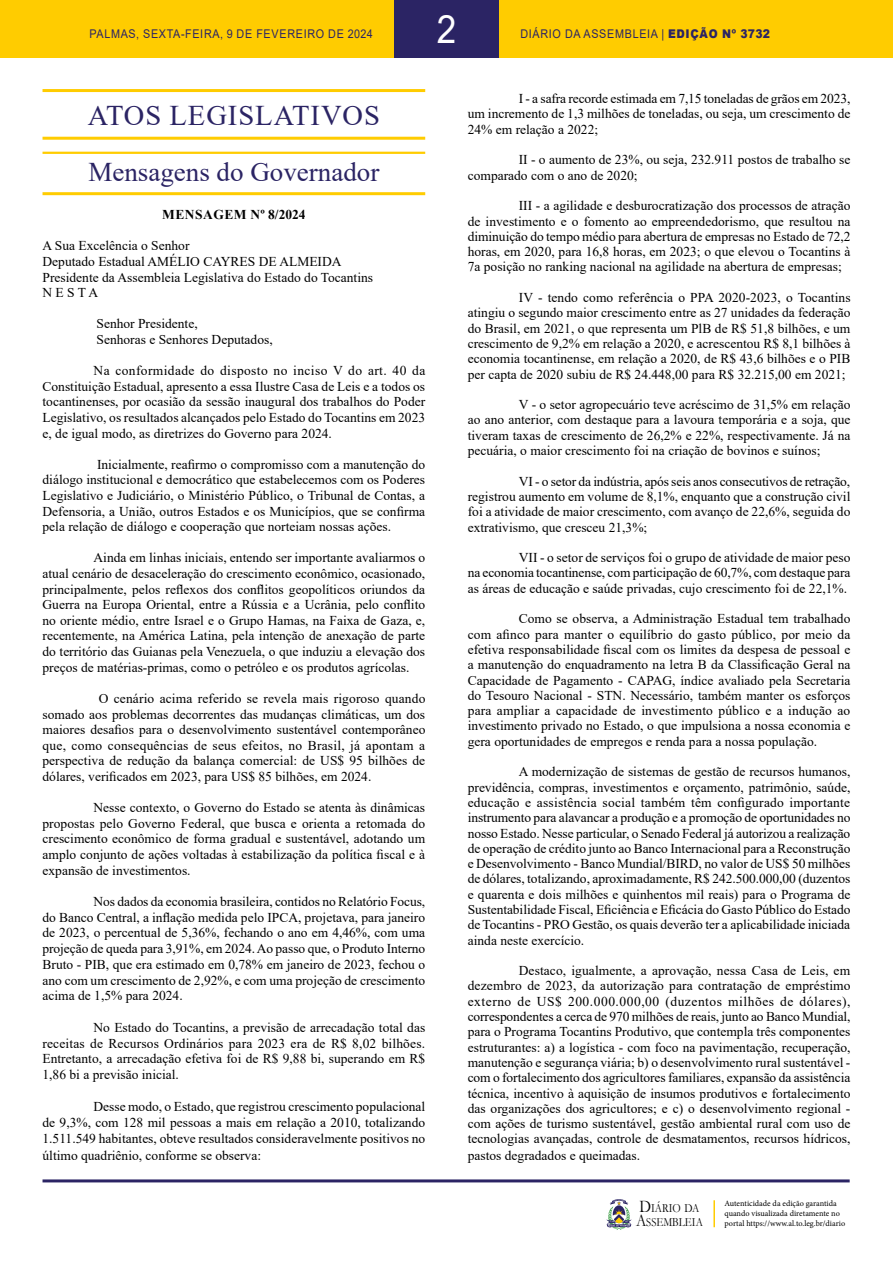
<style>
.page{position:relative;width:893px;height:1263px;background:#fff}
.page>*{position:absolute;margin:0;border:0;box-sizing:border-box;transform-origin:0 0}
.t1{font:39px "Arial";color:#fff;scale:.9 1}
.t2{font:28.5px "Times New Roman";letter-spacing:.035em;color:#2b2464}
.t3{font:27px "Times New Roman";color:#2b2464}
.t4{font:13.5px/15.3px "Times New Roman";color:#000;text-align:justify}
.t5{font:700 13.5px "Times New Roman";letter-spacing:.035em;color:#000}
.t6{font:12.45px/14px "Garamond";color:#000;scale:.85 1}
.t7{font:12px "Arial";letter-spacing:.065em;color:#2b2464;scale:.9 1}
.t8{font:8.25px/9.9px "Minion Pro";color:#000}
.s1{font-weight:900}
.s2{font-size:17.85px}
</style>
<div class="page">
<div style="left:0;top:0;width:893px;height:58px;background:#fc0"></div>
<hr style="left:43px;top:1179px;width:807px;height:3px;background:#2b2464">
<svg style="left:606px;top:1199px;width:26px;height:31px"></svg>
<div style="left:394px;top:0;width:105px;height:58px;background:#2b2464"></div>
<hr style="left:713px;top:1200px;width:2px;height:27px;background:#fc0">
<hr style="left:43px;top:89px;width:382px;height:3px;background:#fc0">
<hr style="left:43px;top:137px;width:382px;height:3px;background:#fc0">
<hr style="left:43px;top:152px;width:382px;height:2px;background:#fc0">
<hr style="left:43px;top:192px;width:382px;height:3px;background:#fc0">
<h1 class="t1" style="left:437px;top:2px;width:23px">2</h1>
<p class="t7" style="left:89px;top:25px;width:316px">PALMAS, SEXTA-FEIRA, 9 DE FEVEREIRO DE 2024</p>
<p class="t7" style="left:520px;top:25px;width:279px">DIÁRIO DA ASSEMBLEIA | <span class="s1">EDIÇÃO Nº 3732</span></p>
<h2 class="t2" style="left:88px;top:96px;width:294px">ATOS LEGISLATIVOS</h2>
<h3 class="t3" style="left:88px;top:153px;width:292px">Mensagens do Governador</h3>
<p class="t5" style="left:162px;top:205px;width:145px">MENSAGEM Nº 8/2024</p>
<p class="t4" style="left:43px;top:238px;width:332px;text-align:left">A Sua Excelência o Senhor<br>Deputado Estadual AMÉLIO CAYRES DE ALMEIDA Presidente da Assembleia Legislativa do Estado do Tocantins N E S T A</p>
<p class="t4" style="left:97px;top:316px;width:178px">Senhor Presidente,<br>Senhoras e Senhores Deputados,</p>
<p class="t4" style="left:43px;top:362px;width:384px;text-indent:51px">Na conformidade do disposto no inciso V do art. 40 da Constituição Estadual, apresento a essa Ilustre Casa de Leis e a todos os tocantinenses, por ocasião da sessão inaugural dos trabalhos do Poder Legislativo, os resultados alcançados pelo Estado do Tocantins em 2023 e, de igual modo, as diretrizes do Governo para 2024.</p>
<p class="t4" style="left:43px;top:456px;width:384px;text-indent:54px">Inicialmente, reafirmo o compromisso com a manutenção do diálogo institucional e democrático que estabelecemos com os Poderes Legislativo e Judiciário, o Ministério Público, o Tribunal de Contas, a Defensoria, a União, outros Estados e os Municípios, que se confirma pela relação de diálogo e cooperação que norteiam nossas ações.</p>
<p class="t4" style="left:43px;top:550px;width:384px;text-indent:51px">Ainda em linhas iniciais, entendo ser importante avaliarmos o atual cenário de desaceleração do crescimento econômico, ocasionado, principalmente, pelos reflexos dos conflitos geopolíticos oriundos da Guerra na Europa Oriental, entre a Rússia e a Ucrânia, pelo conflito no oriente médio, entre Israel e o Grupo Hamas, na Faixa de Gaza, e, recentemente, na América Latina, pela intenção de anexação de parte do território das Guianas pela Venezuela, o que induziu a elevação dos preços de matérias-primas, como o petróleo e os produtos agrícolas.</p>
<p class="t4" style="left:43px;top:690px;width:384px;text-indent:56px">O cenário acima referido se revela mais rigoroso quando somado aos problemas decorrentes das mudanças climáticas, um dos maiores desafios para o desenvolvimento sustentável contemporâneo que, como consequências de seus efeitos, no Brasil, já apontam a perspectiva de redução da balança comercial: de US$ 95 bilhões de dólares, verificados em 2023, para US$ 85 bilhões, em 2024.</p>
<p class="t4" style="left:43px;top:799px;width:384px;text-indent:51px">Nesse contexto, o Governo do Estado se atenta às dinâmicas propostas pelo Governo Federal, que busca e orienta a retomada do crescimento econômico de forma gradual e sustentável, adotando um amplo conjunto de ações voltadas à estabilização da política fiscal e à expansão de investimentos.</p>
<p class="t4" style="left:43px;top:893px;width:384px;line-height:15.8px;text-indent:51px">Nos dados da economia brasileira, contidos no Relatório Focus, do Banco Central, a inflação medida pelo IPCA, projetava, para janeiro de 2023, o percentual de 5,36%, fechando o ano em 4,46%, com uma projeção de queda para 3,91%, em 2024. Ao passo que, o Produto Interno Bruto - PIB, que era estimado em 0,78% em janeiro de 2023, fechou o ano com um crescimento de 2,92%, e com uma projeção de crescimento acima de 1,5% para 2024.</p>
<p class="t4" style="left:43px;top:1019px;width:384px;line-height:15.8px;text-indent:51px">No Estado do Tocantins, a previsão de arrecadação total das receitas de Recursos Ordinários para 2023 era de R$ 8,02 bilhões.<br>Entretanto, a arrecadação efetiva foi de R$ 9,88 bi, superando em R$ 1,86 bi a previsão inicial.</p>
<p class="t4" style="left:43px;top:1098px;width:384px;line-height:16.2px;text-indent:51px">Desse modo, o Estado, que registrou crescimento populacional de 9,3%, com 128 mil pessoas a mais em relação a 2010, totalizando 1.511.549 habitantes, obteve resultados consideravelmente positivos no último quadriênio, conforme se observa:</p>
<p class="t4" style="left:468px;top:91px;width:384px;text-indent:51px">I - a safra recorde estimada em 7,15 toneladas de grãos em 2023, um incremento de 1,3 milhões de toneladas, ou seja, um crescimento de 24% em relação a 2022;</p>
<p class="t4" style="left:468px;top:152px;width:384px;text-indent:51px">II - o aumento de 23%, ou seja, 232.911 postos de trabalho se comparado com o ano de 2020;</p>
<p class="t4" style="left:468px;top:198px;width:384px;text-indent:51px">III - a agilidade e desburocratização dos processos de atração de investimento e o fomento ao empreendedorismo, que resultou na diminuição do tempo médio para abertura de empresas no Estado de 72,2 horas, em 2020, para 16,8 horas, em 2023; o que elevou o Tocantins à 7a posição no ranking nacional na agilidade na abertura de empresas;</p>
<p class="t4" style="left:468px;top:289px;width:384px;text-indent:51px">IV - tendo como referência o PPA 2020-2023, o Tocantins atingiu o segundo maior crescimento entre as 27 unidades da federação do Brasil, em 2021, o que representa um PlB de R$ 51,8 bilhões, e um crescimento de 9,2% em relação a 2020, e acrescentou R$ 8,1 bilhões à economia tocantinense, em relação a 2020, de R$ 43,6 bilhões e o PIB per capta de 2020 subiu de R$ 24.448,00 para R$ 32.215,00 em 2021;</p>
<p class="t4" style="left:468px;top:396px;width:384px;text-indent:51px">V - o setor agropecuário teve acréscimo de 31,5% em relação ao ano anterior, com destaque para a lavoura temporária e a soja, que tiveram taxas de crescimento de 26,2% e 22%, respectivamente. Já na pecuária, o maior crescimento foi na criação de bovinos e suínos;</p>
<p class="t4" style="left:468px;top:473px;width:384px;text-indent:51px">VI - o setor da indústria, após seis anos consecutivos de retração, registrou aumento em volume de 8,1%, enquanto que a construção civil foi a atividade de maior crescimento, com avanço de 22,6%, seguida do extrativismo, que cresceu 21,3%;</p>
<p class="t4" style="left:468px;top:549px;width:384px;text-indent:51px">VII - o setor de serviços foi o grupo de atividade de maior peso na economia tocantinense, com participação de 60,7%, com destaque para as áreas de educação e saúde privadas, cujo crescimento foi de 22,1%.</p>
<p class="t4" style="left:468px;top:611px;width:384px;text-indent:51px">Como se observa, a Administração Estadual tem trabalhado com afinco para manter o equilíbrio do gasto público, por meio da efetiva responsabilidade fiscal com os limites da despesa de pessoal e a manutenção do enquadramento na letra B da Classificação Geral na Capacidade de Pagamento - CAPAG, índice avaliado pela Secretaria do Tesouro Nacional - STN. Necessário, também manter os esforços para ampliar a capacidade de investimento público e a indução ao investimento privado no Estado, o que impulsiona a nossa economia e gera oportunidades de empregos e renda para a nossa população.</p>
<p class="t4" style="left:468px;top:764px;width:384px;text-indent:51px">A modernização de sistemas de gestão de recursos humanos, previdência, compras, investimentos e orçamento, patrimônio, saúde, educação e assistência social também têm configurado importante instrumento para alavancar a produção e a promoção de oportunidades no nosso Estado. Nesse particular, o Senado Federal já autorizou a realização de operação de crédito junto ao Banco Internacional para a Reconstrução e Desenvolvimento - Banco Mundial/BIRD, no valor de US$ 50 milhões de dólares, totalizando, aproximadamente, R$ 242.500.000,00 (duzentos e quarenta e dois milhões e quinhentos mil reais) para o Programa de Sustentabilidade Fiscal, Eficiência e Eficácia do Gasto Público do Estado de Tocantins - PRO Gestão, os quais deverão ter a aplicabilidade iniciada ainda neste exercício.</p>
<p class="t4" style="left:468px;top:962px;width:384px;text-indent:51px">Destaco, igualmente, a aprovação, nessa Casa de Leis, em dezembro de 2023, da autorização para contratação de empréstimo externo de US$ 200.000.000,00 (duzentos milhões de dólares), correspondentes a cerca de 970 milhões de reais, junto ao Banco Mundial, para o Programa Tocantins Produtivo, que contempla três componentes estruturantes: a) a logística - com foco na pavimentação, recuperação, manutenção e segurança viária; b) o desenvolvimento rural sustentável - com o fortalecimento dos agricultores familiares, expansão da assistência técnica, incentivo à aquisição de insumos produtivos e fortalecimento das organizações dos agricultores; e c) o desenvolvimento regional - com ações de turismo sustentável, gestão ambiental rural com uso de tecnologias avançadas, controle de desmatamentos, recursos hídricos, pastos degradados e queimadas.</p>
<p class="t6" style="left:636px;top:1201px;width:80px"><span class="s2">D</span>IÁRIO DA<br><span class="s2">A</span>SSEMBLEIA</p>
<p class="t8" style="left:724px;top:1199px;width:122px">Autenticidade da edição garantida quando visualizada diretamente no portal https://www.al.to.leg.br/diario</p>
</div>
